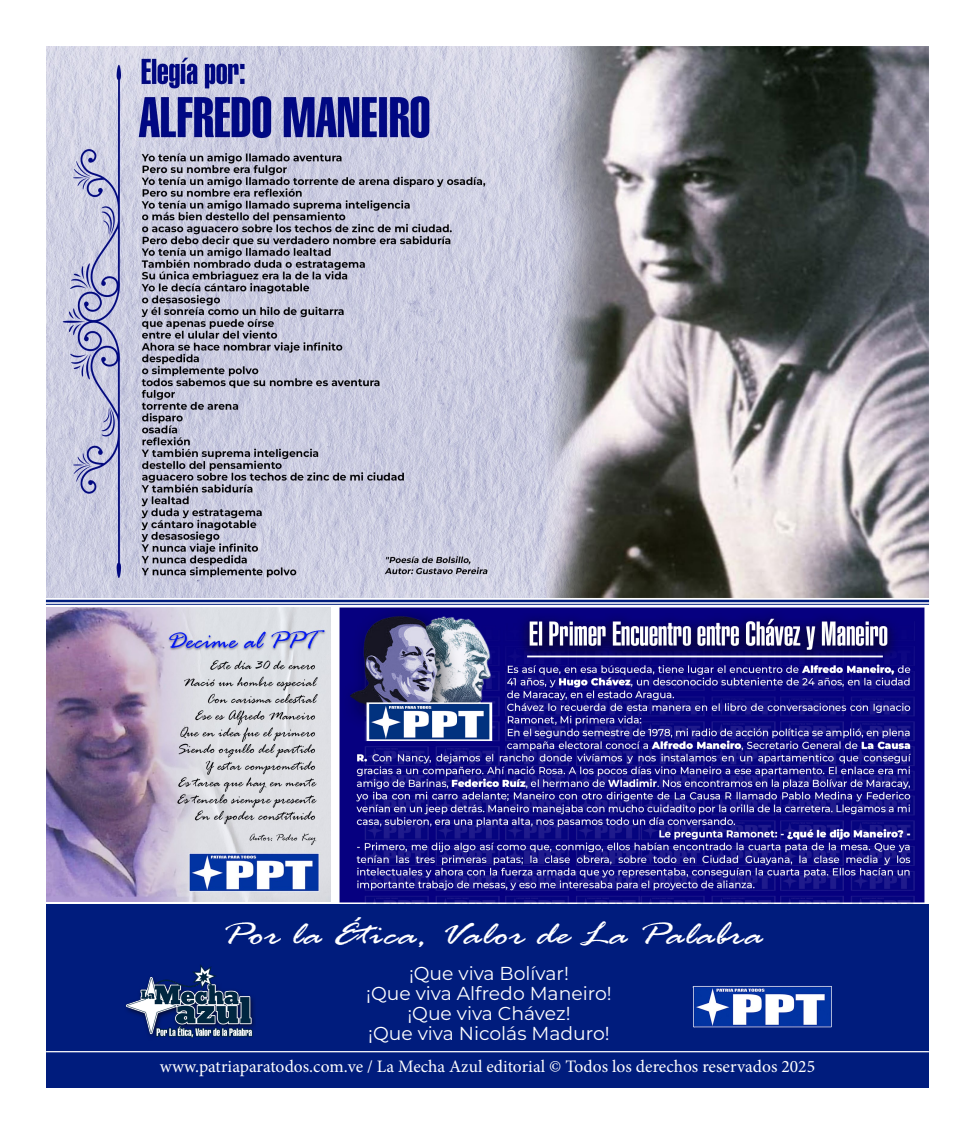
<style>
.page{position:relative;width:975px;height:1134px;background:#fff}
.page>*{position:absolute;margin:0;border:0;box-sizing:border-box;transform-origin:0 0}
.t1{font:italic 33.75px "Rage";color:#fff;scale:1.3 1}
.t2{font:18.75px "Montserrat";color:#fff}
.t3{font:17.5px "Minion Pro";color:#fff}
</style>
<div class="page">
<div style="left:46px;top:904px;width:882px;height:184px;background:#001c7d"></div>
<hr style="left:46px;top:1051px;width:882px;height:1px;background:#fff">
<img style="left:126px;top:964px;width:129px;height:74px">
<img style="left:692px;top:986px;width:140px;height:42px">
<img style="left:46px;top:46px;width:882px;height:552px">
<img style="left:47px;top:608px;width:283px;height:294px">
<hr style="left:46px;top:600px;width:882px;height:2px;background:#001c7d">
<hr style="left:46px;top:604px;width:882px;height:1px;background:#001c7d">
<img style="left:339px;top:607px;width:586px;height:296px">
<p class="t1" style="left:222px;top:917px;width:418px">Por la Ética, Valor de La Palabra</p>
<p class="t2" style="left:409px;top:960px;width:161px">¡Que viva Bolívar!</p>
<p class="t2" style="left:366px;top:980px;width:247px">¡Que viva Alfredo Maneiro!</p>
<p class="t2" style="left:407px;top:1000px;width:165px">¡Que viva Chávez!</p>
<p class="t2" style="left:368px;top:1020px;width:243px">¡Que viva Nicolás Maduro!</p>
<p class="t3" style="left:160px;top:1055px;width:656px">www.patriaparatodos.com.ve / La Mecha Azul editorial © Todos los derechos reservados 2025</p>
</div>
